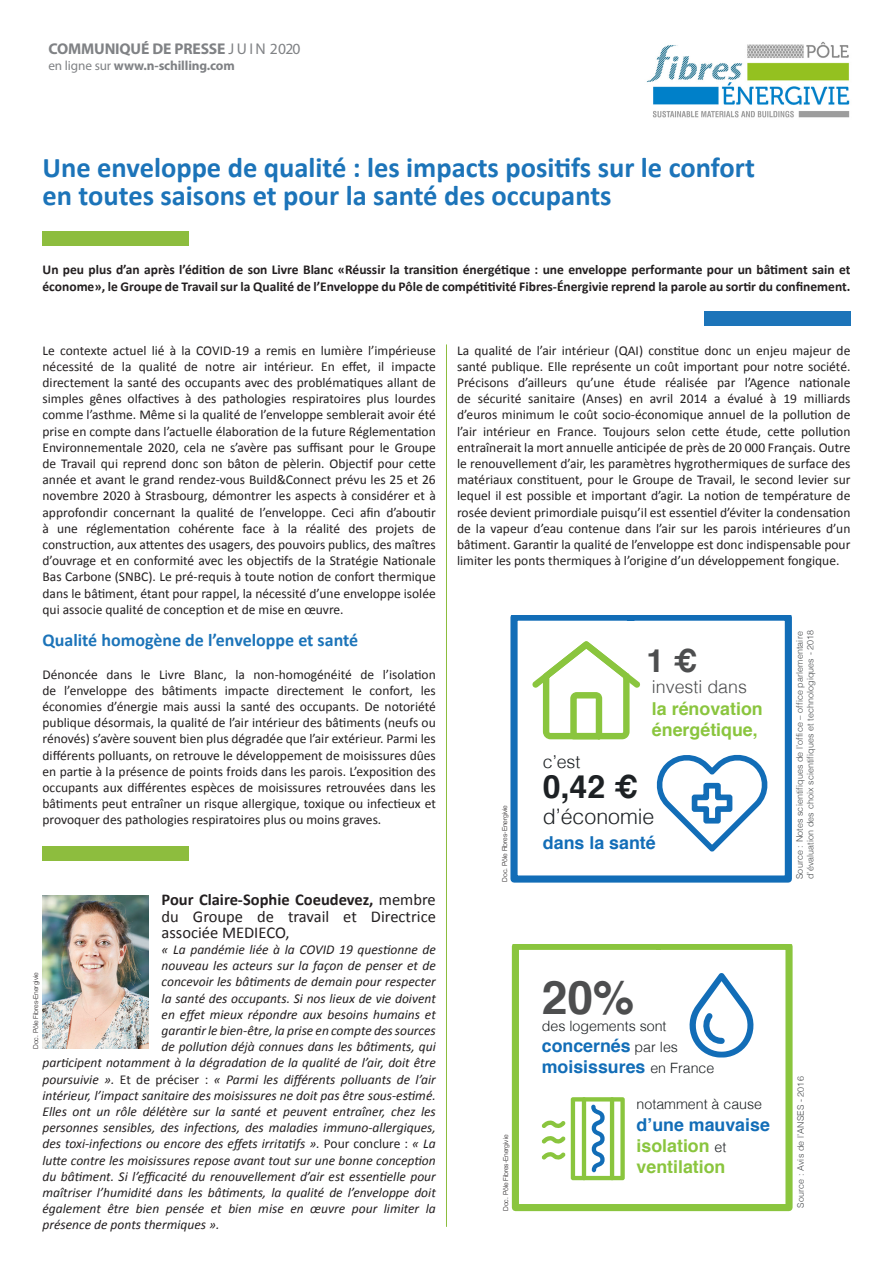
<style>
.page{position:relative;width:893px;height:1263px;background:#fff}
.page>*{position:absolute;margin:0;border:0;box-sizing:border-box;transform-origin:0 0}
.t1{font:700 46.2px "Helvetica";color:#4d4e4f}
.t2{font:700 32.1px "Helvetica";color:#1d2124}
.t3{font:700 32.1px "Helvetica";color:#4d4e4f}
.t4{font:700 28.5px "Calibri";color:#1c74b9}
.t5{font:300 21.3px "Helvetica";color:#1d2124}
.t6{font:700 18px "Calibri";color:#1c74b9}
.t7{font:700 17.85px/21.3px "Helvetica";color:#8ac53e}
.t8{font:700 17.85px "Helvetica";color:#126db7}
.t9{font:300 17.85px "Helvetica";color:#1d2124}
.t10{font:700 17.7px/21.3px "Helvetica";color:#8ac53e}
.t11{font:700 17.7px/21.3px "Helvetica";color:#126db7}
.t12{font:16.5px/16.2px "Calibri";color:#231f20;text-align:justify}
.t13{font:700 15.6px "Myriad Pro";letter-spacing:-.01em;color:#808285}
.t14{font:300 14.25px "Helvetica";color:#1d2124}
.t15{font:13.5px/16.2px "Calibri";color:#231f20;text-align:justify}
.t16{font:italic 13.5px "Calibri";color:#231f20}
.t17{font:700 13.5px/16.2px "Calibri";color:#231f20}
.t18{font:700 13.2px "Myriad Pro";letter-spacing:-.01em;color:#808285}
.t19{font:300 8.85px/10.6px "Helvetica";letter-spacing:.01em;color:#484b4d}
.t20{font:300 6.75px "Helvetica Neue";color:#231f20}
.s1{font-weight:400}
.s2{font-weight:700}
.s3{font-style:normal}
.s4{font-weight:300;color:#4d4e4f}
.s5{font-weight:300;font-size:14.25px;color:#1d2124}
.s6{color:#126db7}
</style>
<div class="page">
<div style="left:43px;top:231px;width:146px;height:15px;background:#8dbd3e"></div>
<div style="left:43px;top:846px;width:146px;height:15px;background:#8dbd3e"></div>
<div style="left:704px;top:311px;width:146px;height:15px;background:#1c74b9"></div>
<img style="left:43px;top:896px;width:106px;height:153px">
<img style="left:646px;top:41px;width:204px;height:77px">
<svg style="left:510px;top:615px;width:282px;height:268px"></svg>
<svg style="left:511px;top:944px;width:282px;height:268px"></svg>
<svg style="left:688px;top:972px;width:67px;height:85px"></svg>
<svg style="left:542px;top:1097px;width:83px;height:83px"></svg>
<hr style="left:446px;top:344px;width:1px;height:883px;background:#8dbd3e">
<p class="t13" style="left:48px;top:39px;width:253px">COMMUNIQUÉ DE PRESSE <span class="s1">J U I N 2020</span></p>
<p class="t18" style="left:48px;top:57px;width:188px"><span class="s1">en ligne sur</span> www.n-schilling.com</p>
<p class="t4" style="left:43px;top:149px;width:714px">Une enveloppe de qualité : les impacts positifs sur le confort</p>
<p class="t4" style="left:43px;top:177px;width:571px">en toutes saisons et pour la santé des occupants</p>
<p class="t17" style="left:43px;top:262px;width:809px">Un peu plus d’an après l’édition de son Livre Blanc «Réussir la transition énergétique : une enveloppe performante pour un bâtiment sain et économe», le Groupe de Travail sur la Qualité de l’Enveloppe du Pôle de compétitivité Fibres-Énergivie reprend la parole au sortir du confinement.</p>
<p class="t15" style="left:43px;top:342px;width:395px">Le contexte actuel lié à la COVID-19 a remis en lumière l’impérieuse nécessité de la qualité de notre air intérieur. En effet, il impacte directement la santé des occupants avec des problématiques allant de simples gênes olfactives à des pathologies respiratoires plus lourdes comme l’asthme. Même si la qualité de l’enveloppe semblerait avoir été prise en compte dans l’actuelle élaboration de la future Réglementation Environnementale 2020, cela ne s’avère pas suffisant pour le Groupe de Travail qui reprend donc son bâton de pèlerin. Objectif pour cette année et avant le grand rendez-vous Build&amp;Connect prévu les 25 et 26 novembre 2020 à Strasbourg, démontrer les aspects à considérer et à approfondir concernant la qualité de l’enveloppe. Ceci afin d’aboutir à une réglementation cohérente face à la réalité des projets de construction, aux attentes des usagers, des pouvoirs publics, des maîtres d’ouvrage et en conformité avec les objectifs de la Stratégie Nationale Bas Carbone (SNBC). Le pré-requis à toute notion de confort thermique dans le bâtiment, étant pour rappel, la nécessité d’une enveloppe isolée qui associe qualité de conception et de mise en œuvre.</p>
<p class="t6" style="left:43px;top:629px;width:317px">Qualité homogène de l’enveloppe et santé</p>
<p class="t15" style="left:43px;top:666px;width:395px">Dénoncée dans le Livre Blanc, la non-homogénéité de l’isolation de l’enveloppe des bâtiments impacte directement le confort, les économies d’énergie mais aussi la santé des occupants. De notoriété publique désormais, la qualité de l’air intérieur des bâtiments (neufs ou rénovés) s’avère souvent bien plus dégradée que l’air extérieur. Parmi les différents polluants, on retrouve le développement de moisissures dûes en partie à la présence de points froids dans les parois. L’exposition des occupants aux différentes espèces de moisissures retrouvées dans les bâtiments peut entraîner un risque allergique, toxique ou infectieux et provoquer des pathologies respiratoires plus ou moins graves.</p>
<p class="t12" style="left:162px;top:892px;width:276px"><span class="s2">Pour Claire-Sophie Coeudevez,</span> membre du Groupe de travail et Directrice associée MEDIECO,</p>
<p class="t16" style="left:162px;top:940px;width:276px">« La pandémie liée à la COVID 19 questionne de</p>
<p class="t16" style="left:162px;top:956px;width:276px">nouveau les acteurs sur la façon de penser et de</p>
<p class="t16" style="left:162px;top:973px;width:276px">concevoir les bâtiments de demain pour respecter</p>
<p class="t16" style="left:162px;top:989px;width:276px">la santé des occupants. Si nos lieux de vie doivent</p>
<p class="t16" style="left:162px;top:1005px;width:276px">en effet mieux répondre aux besoins humains et</p>
<p class="t16" style="left:162px;top:1021px;width:276px">garantir le bien-être, la prise en compte des sources</p>
<p class="t16" style="left:162px;top:1037px;width:276px">de pollution déjà connues dans les bâtiments, qui</p>
<p class="t16" style="left:43px;top:1054px;width:395px">participent notamment à la dégradation de la qualité de l’air, doit être</p>
<p class="t16" style="left:43px;top:1070px;width:395px">poursuivie ». <span class="s3">Et de préciser :</span> « Parmi les différents polluants de l’air</p>
<p class="t16" style="left:43px;top:1086px;width:395px">intérieur, l’impact sanitaire des moisissures ne doit pas être sous-estimé.</p>
<p class="t16" style="left:43px;top:1102px;width:395px">Elles ont un rôle délétère sur la santé et peuvent entraîner, chez les</p>
<p class="t16" style="left:43px;top:1118px;width:395px">personnes sensibles, des infections, des maladies immuno-allergiques,</p>
<p class="t16" style="left:43px;top:1135px;width:395px">des toxi-infections ou encore des effets irritatifs ». <span class="s3">Pour conclure :</span> « La</p>
<p class="t16" style="left:43px;top:1151px;width:395px">lutte contre les moisissures repose avant tout sur une bonne conception</p>
<p class="t16" style="left:43px;top:1167px;width:395px">du bâtiment. Si l’efficacité du renouvellement d’air est essentielle pour</p>
<p class="t16" style="left:43px;top:1183px;width:395px">maîtriser l’humidité dans les bâtiments, la qualité de l’enveloppe doit</p>
<p class="t16" style="left:43px;top:1199px;width:395px">également être bien pensée et bien mise en œuvre pour limiter la</p>
<p class="t16" style="left:43px;top:1216px;width:178px">présence de ponts thermiques ».</p>
<p class="t20" style="left:30px;top:1049px;width:78px;rotate:-90deg">Doc. Pôle Fibres-Energivie</p>
<p class="t15" style="left:457px;top:342px;width:395px">La qualité de l’air intérieur (QAI) constitue donc un enjeu majeur de santé publique. Elle représente un coût important pour notre société.<br>Précisons d’ailleurs qu’une étude réalisée par l’Agence nationale de sécurité sanitaire (Anses) en avril 2014 a évalué à 19 milliards d’euros minimum le coût socio-économique annuel de la pollution de l’air intérieur en France. Toujours selon cette étude, cette pollution entraînerait la mort annuelle anticipée de près de 20 000 Français. Outre le renouvellement d’air, les paramètres hygrothermiques de surface des matériaux constituent, pour le Groupe de Travail, le second levier sur lequel il est possible et important d’agir. La notion de température de rosée devient primordiale puisqu’il est essentiel d’éviter la condensation de la vapeur d’eau contenue dans l’air sur les parois intérieures d’un bâtiment. Garantir la qualité de l’enveloppe est donc indispensable pour limiter les ponts thermiques à l’origine d’un développement fongique.</p>
<p class="t20" style="left:499px;top:882px;width:78px;rotate:-90deg">Doc. Pôle Fibres-Energivie</p>
<p class="t3" style="left:647px;top:635px;width:52px">1 €</p>
<p class="t7" style="left:652px;top:677px;width:112px"><span class="s4">investi dans </span>la rénovation énergétique,</p>
<p class="t9" style="left:543px;top:746px;width:39px">c’est</p>
<p class="t2" style="left:543px;top:761px;width:97px">0,42 €</p>
<p class="t5" style="left:543px;top:798px;width:113px">d’économie</p>
<p class="t8" style="left:543px;top:829px;width:114px">dans la santé</p>
<p class="t19" style="left:794px;top:879px;width:251px;rotate:-90deg">Source : Notes scientifiques de l’office – office parlementaire d’évaluation des choix scientifiques et technologiques - 2018</p>
<p class="t20" style="left:500px;top:1211px;width:78px;rotate:-90deg">Doc. Pôle Fibres-Energivie</p>
<p class="t1" style="left:542px;top:960px;width:94px">20%</p>
<p class="t14" style="left:542px;top:1014px;width:126px">des logements sont</p>
<p class="t11" style="left:542px;top:1035px;width:174px">concernés <span class="s5">par les </span>moisissures <span class="s5">en France</span></p>
<p class="t14" style="left:637px;top:1092px;width:127px">notamment à cause</p>
<p class="t10" style="left:637px;top:1114px;width:135px"><span class="s6">d’une mauvaise </span>isolation <span class="s5">et </span>ventilation</p>
<p class="t19" style="left:795px;top:1207px;width:133px;rotate:-90deg">Source : Avis de l’ANSES - 2016</p>
</div>
